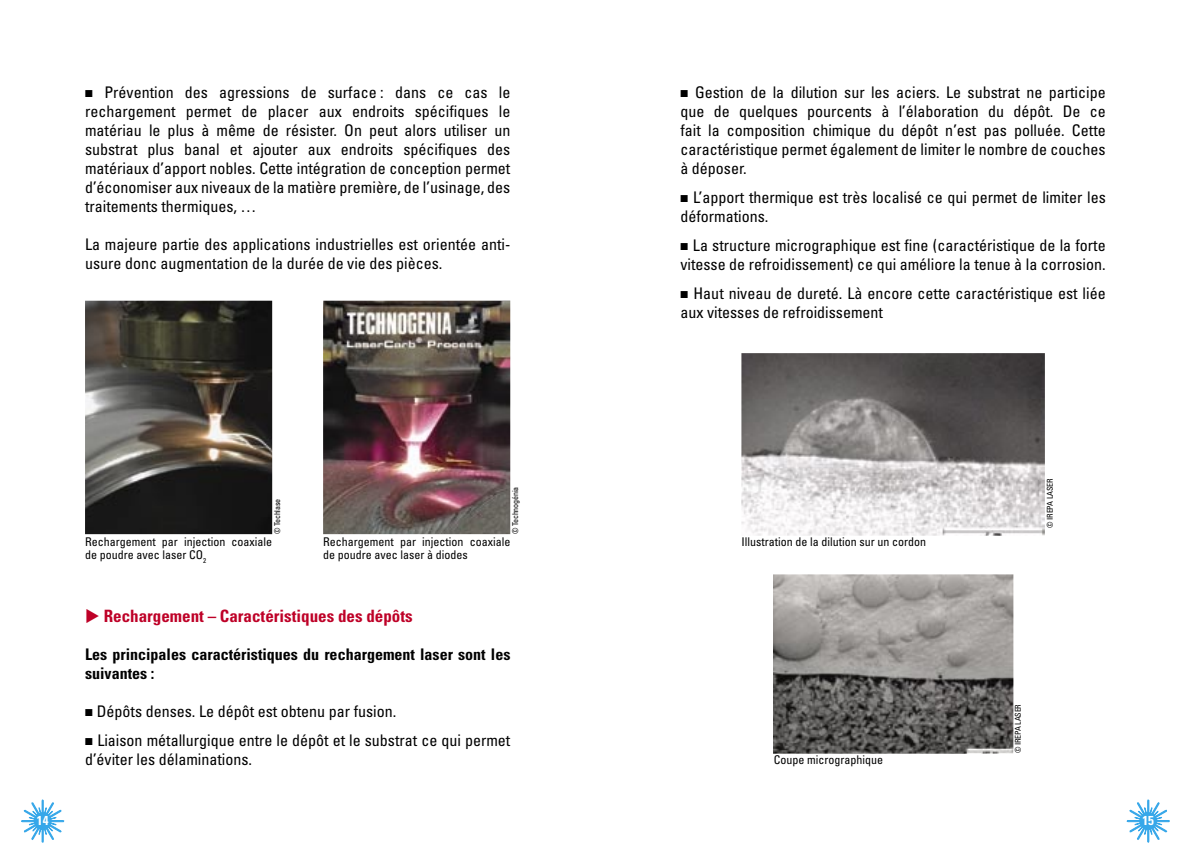
<style>
.page{position:relative;width:1191px;height:851px;background:#fff}
.page>*{position:absolute;margin:0;border:0;box-sizing:border-box;transform-origin:0 0}
.t1{font:700 condensed 17px "Univers";color:#be0027}
.t2{font:condensed 16px/19px "Univers";color:#000}
.t3{font:700 condensed 16px/19px "Univers";color:#000}
.t4{font:700 condensed 13px "Univers";color:#fff}
.t5{font:condensed 12px/13px "Univers";color:#000}
.t6{font:condensed 8px "Univers";letter-spacing:-.02em;color:#000}
</style>
<div class="page">
<svg style="left:1127px;top:799px;width:42px;height:43px"></svg>
<svg style="left:21px;top:799px;width:43px;height:43px"></svg>
<img style="left:741px;top:353px;width:304px;height:182px">
<img style="left:773px;top:574px;width:240px;height:179px">
<img style="left:85px;top:300px;width:187px;height:234px">
<img style="left:323px;top:300px;width:187px;height:234px">
<p class="t2" style="left:85px;top:82px;width:427px;text-align:justify;text-indent:19px">Prévention des agressions de surface : dans ce cas le rechargement permet de placer aux endroits spécifiques le matériau le plus à même de résister. On peut alors utiliser un substrat plus banal et ajouter aux endroits spécifiques des matériaux d’apport nobles. Cette intégration de conception permet d’économiser aux niveaux de la matière première, de l’usinage, des traitements thermiques, …</p>
<p class="t2" style="left:85px;top:234px;width:427px">La majeure partie des applications industrielles est orientée anti&shy;usure donc augmentation de la durée de vie des pièces.</p>
<p class="t6" style="left:272px;top:534px;width:37px;rotate:-90deg">© Techlase</p>
<p class="t6" style="left:510px;top:534px;width:49px;rotate:-90deg">© Technogénia</p>
<p class="t5" style="left:323px;top:534px;width:189px">Rechargement par injection coaxiale de poudre avec laser à diodes</p>
<p class="t5" style="left:85px;top:534px;width:189px">Rechargement par injection coaxiale de poudre avec laser CO<sub>2</sub></p>
<p class="t1" style="left:85px;top:605px;width:329px">◆ Rechargement – Caractéristiques des dépôts</p>
<p class="t3" style="left:85px;top:645px;width:427px">Les principales caractéristiques du rechargement laser sont les suivantes :</p>
<p class="t2" style="left:97px;top:701px;width:301px">Dépôts denses. Le dépôt est obtenu par fusion.</p>
<p class="t2" style="left:85px;top:730px;width:427px;text-indent:12px">Liaison métallurgique entre le dépôt et le substrat ce qui permet d’éviter les délaminations.</p>
<p class="t2" style="left:680px;top:82px;width:427px;text-align:justify;text-indent:15px">Gestion de la dilution sur les aciers. Le substrat ne participe que de quelques pourcents à l’élaboration du dépôt. De ce fait la composition chimique du dépôt n’est pas polluée. Cette caractéristique permet également de limiter le nombre de couches à déposer.</p>
<p class="t2" style="left:680px;top:187px;width:427px;text-indent:13px">L’apport thermique est très localisé ce qui permet de limiter les déformations.</p>
<p class="t2" style="left:680px;top:235px;width:427px;text-align:right">La structure micrographique est fine (caractéristique de la forte vitesse de refroidissement) ce qui améliore la tenue à la corrosion.</p>
<p class="t2" style="left:680px;top:283px;width:427px;text-indent:13px">Haut niveau de dureté. Là encore cette caractéristique est liée aux vitesses de refroidissement</p>
<p class="t5" style="left:741px;top:535px;width:186px">Illustration de la dilution sur un cordon</p>
<p class="t5" style="left:773px;top:753px;width:111px">Coupe micrographique</p>
<p class="t6" style="left:1045px;top:527px;width:50px;rotate:-90deg">© IREPA LASER</p>
<p class="t6" style="left:1013px;top:753px;width:50px;rotate:-90deg">© IREPA LASER</p>
<p class="t4" style="left:37px;top:812px;width:13px">14</p>
<p class="t4" style="left:1142px;top:812px;width:13px">15</p>
</div>
